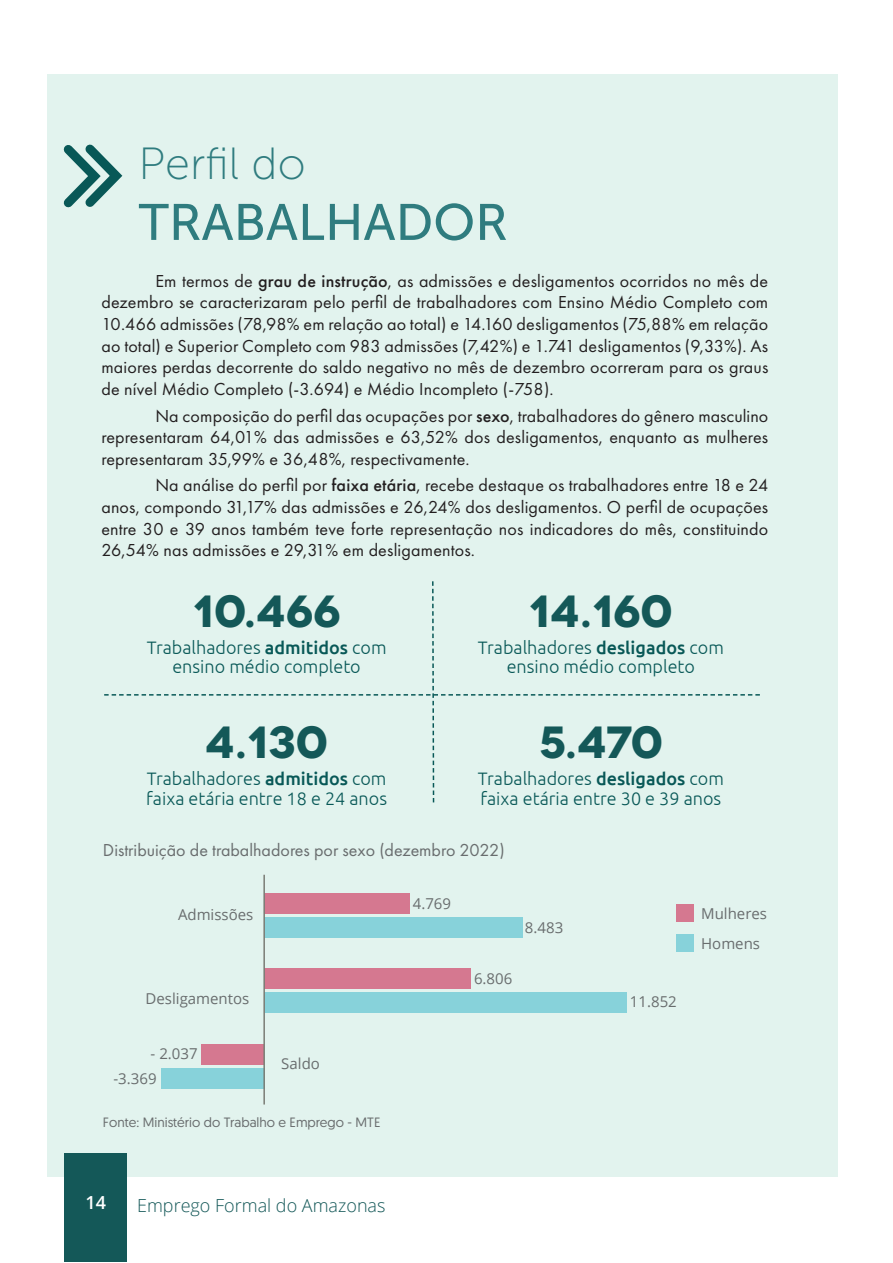
<style>
.page{position:relative;width:893px;height:1263px;background:#fff}
.page>*{position:absolute;margin:0;border:0;box-sizing:border-box;transform-origin:0 0}
.t1{font:51px "Museo Sans 500";color:#2f7c7f}
.t2{font:700 45px "Novecentowide";color:#145858}
.t3{font:45px "Museo Sans 100";color:#2f7c7f}
.t4{font:18px/21.6px "Futura PT";letter-spacing:.01em;color:#231f20;text-align:justify}
.t5{font:300 18px/19.4px "Ubuntu";color:#085857;text-align:center}
.t6{font:18px "Futura PT";color:#696d6e}
.t7{font:300 18px "Open Sans";color:#145858}
.t8{font:600 18px "Open Sans";color:#fff}
.t9{font:15px/24.5px "Open Sans";color:#696d6e}
.t10{font:13.5px "Geomanist";color:#696d6e}
.s1{font-weight:500}
</style>
<div class="page">
<div style="left:47px;top:74px;width:791px;height:1103px;background:#e2f3ee"></div>
<div style="left:65px;top:1153px;width:62px;height:109px;background:#145858"></div>
<svg style="left:104px;top:581px;width:656px;height:222px"></svg>
<div style="left:676px;top:904px;width:17px;height:18px;background:#d57890"></div>
<div style="left:676px;top:934px;width:17px;height:18px;background:#87d2da"></div>
<div style="left:264px;top:893px;width:145px;height:20px;background:#d57890"></div>
<div style="left:264px;top:968px;width:207px;height:20px;background:#d57890"></div>
<div style="left:202px;top:1044px;width:62px;height:20px;background:#d57890"></div>
<div style="left:161px;top:1068px;width:103px;height:20px;background:#87d2da"></div>
<div style="left:264px;top:992px;width:363px;height:20px;background:#87d2da"></div>
<div style="left:264px;top:917px;width:259px;height:20px;background:#87d2da"></div>
<hr style="left:263px;top:875px;width:2px;height:229px;background:#7a7c75">
<svg style="left:63px;top:144px;width:60px;height:64px"></svg>
<h2 class="t3" style="left:139px;top:139px;width:168px">Perfil do</h2>
<h1 class="t1" style="left:139px;top:194px;width:371px">TRABALHADOR</h1>
<p class="t4" style="left:101px;top:270px;width:668px;text-indent:54px">Em termos de <span class="s1">grau de instrução</span>, as admissões e desligamentos ocorridos no mês de dezembro se caracterizaram pelo perfil de trabalhadores com Ensino Médio Completo com 10.466 admissões (78,98% em relação ao total) e 14.160 desligamentos (75,88% em relação ao total) e Superior Completo com 983 admissões (7,42%) e 1.741 desligamentos (9,33%). As maiores perdas decorrente do saldo negativo no mês de dezembro ocorreram para os graus de nível Médio Completo (-3.694) e Médio Incompleto (-758).</p>
<p class="t4" style="left:101px;top:405px;width:668px;text-indent:54px">Na composição do perfil das ocupações por <span class="s1">sexo</span>, trabalhadores do gênero masculino representaram 64,01% das admissões e 63,52% dos desligamentos, enquanto as mulheres representaram 35,99% e 36,48%, respectivamente.</p>
<p class="t4" style="left:101px;top:475px;width:668px;text-indent:54px">Na análise do perfil por <span class="s1">faixa etária</span>, recebe destaque os trabalhadores entre 18 e 24 anos, compondo 31,17% das admissões e 26,24% dos desligamentos. O perfil de ocupações entre 30 e 39 anos também teve forte representação nos indicadores do mês, constituindo 26,54% nas admissões e 29,31% em desligamentos.</p>
<h2 class="t2" style="left:193px;top:583px;width:149px">10.466</h2>
<h2 class="t2" style="left:529px;top:583px;width:145px">14.160</h2>
<p class="t5" style="left:147px;top:637px;width:241px">Trabalhadores <span class="s1">admitidos</span> com ensino médio completo</p>
<p class="t5" style="left:478px;top:637px;width:248px">Trabalhadores <span class="s1">desligados</span> com ensino médio completo</p>
<h2 class="t2" style="left:205px;top:714px;width:125px">4.130</h2>
<h2 class="t2" style="left:539px;top:714px;width:126px">5.470</h2>
<p class="t5" style="left:146px;top:768px;width:242px;text-align:left">Trabalhadores <span class="s1">admitidos</span> com faixa etária entre 18 e 24 anos</p>
<p class="t5" style="left:478px;top:768px;width:248px;text-align:left">Trabalhadores <span class="s1">desligados</span> com faixa etária entre 30 e 39 anos</p>
<p class="t6" style="left:103px;top:839px;width:403px">Distribuição de trabalhadores por sexo (dezembro 2022)</p>
<p class="t9" style="left:178px;top:902px;width:77px">Admissões</p>
<p class="t9" style="left:146px;top:986px;width:105px">Desligamentos</p>
<p class="t9" style="left:113px;top:1041px;width:86px;text-indent:37px">- 2.037 -3.369</p>
<p class="t9" style="left:281px;top:1051px;width:40px">Saldo</p>
<p class="t10" style="left:103px;top:1113px;width:279px">Fonte: Ministério do Trabalho e Emprego - MTE</p>
<p class="t8" style="left:85px;top:1190px;width:22px">14</p>
<p class="t7" style="left:137px;top:1193px;width:250px">Emprego Formal do Amazonas</p>
<p class="t9" style="left:413px;top:890px;width:40px">4.769</p>
<p class="t9" style="left:525px;top:915px;width:40px">8.483</p>
<p class="t9" style="left:474px;top:966px;width:40px">6.806</p>
<p class="t9" style="left:630px;top:989px;width:48px">11.852</p>
<p class="t9" style="left:701px;top:898px;width:67px;line-height:29.7px">Mulheres<br>Homens</p>
</div>
